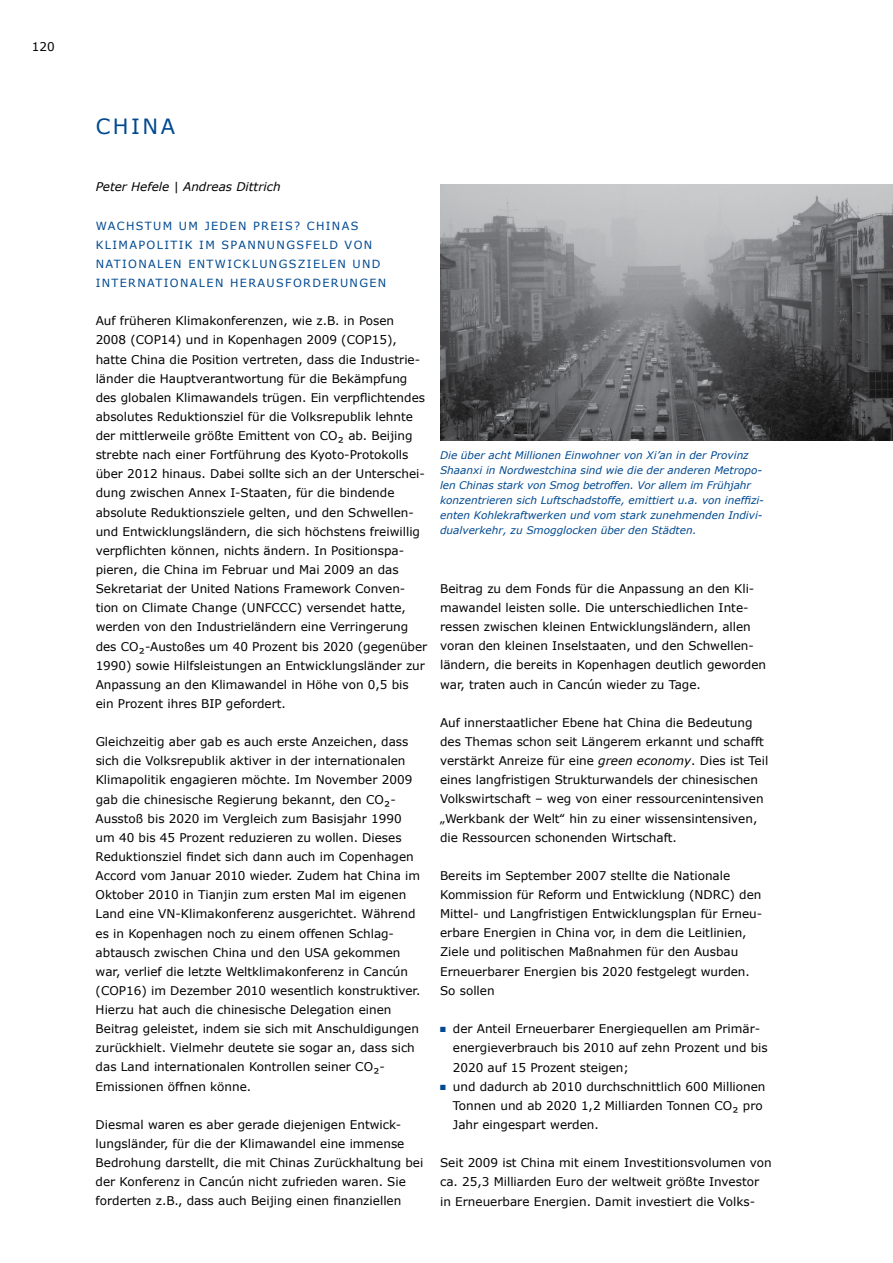
<style>
.page{position:relative;width:893px;height:1263px;background:#fff}
.page>*{position:absolute;margin:0;border:0;box-sizing:border-box;transform-origin:0 0}
.t1{font:21px "Verdana";color:#004990}
.t2{font:12px/19.2px "Verdana";color:#000}
.t3{font:italic 12px "Verdana";color:#000}
.t4{font:11.25px "Verdana";letter-spacing:.12em;color:#004990}
.t5{font:italic 10.5px/15px "Verdana";color:#004990}
.s1{font-style:italic}
.s2{color:#004990}
</style>
<div class="page">
<img style="left:440px;top:185px;width:453px;height:255px">
<p class="t2" style="left:32px;top:37px;width:24px">120</p>
<h1 class="t1" style="left:96px;top:113px;width:79px">China</h1>
<p class="t3" style="left:96px;top:179px;width:186px">Peter Hefele | Andreas Dittrich</p>
<p class="t4" style="left:96px;top:218px;width:11px">Wachs</p>
<p class="t4" style="left:145px;top:218px;width:18px">tum</p>
<p class="t4" style="left:179px;top:218px;width:10px">um</p>
<p class="t4" style="left:205px;top:218px;width:9px">jede</p>
<p class="t4" style="left:238px;top:218px;width:41px">n Preis</p>
<p class="t4" style="left:294px;top:218px;width:57px">? Chinas</p>
<p class="t4" style="left:96px;top:237px;width:18px">Klimap</p>
<p class="t4" style="left:147px;top:237px;width:61px">olitik im</p>
<p class="t4" style="left:221px;top:237px;width:75px">Spannungsfeld</p>
<p class="t4" style="left:345px;top:237px;width:29px">von</p>
<p class="t4" style="left:96px;top:257px;width:62px">nationale</p>
<p class="t4" style="left:173px;top:257px;width:63px">n Entwicklu</p>
<p class="t4" style="left:269px;top:257px;width:19px">ngsziele</p>
<p class="t4" style="left:338px;top:257px;width:43px">n und</p>
<p class="t4" style="left:96px;top:276px;width:103px">internationale</p>
<p class="t4" style="left:215px;top:276px;width:52px">n Herausf</p>
<p class="t4" style="left:293px;top:276px;width:95px">orderu ngen</p>
<p class="t2" style="left:96px;top:311px;width:331px">Auf früheren Klimakonferenzen, wie z.B. in Posen 2008 (COP14) und in Kopenhagen 2009 (COP15), hatte China die Position vertreten, dass die Industrie&shy;länder die Hauptverantwortung für die Bekämpfung des globalen Klimawandels trügen. Ein verpflichtendes absolutes Reduktionsziel für die Volksrepublik lehnte der mittlerweile größte Emittent von CO</p>
<p class="t2" style="left:96px;top:426px;width:331px;text-indent:253px">ab. Beijing strebte nach einer Fortführung des Kyoto-Protokolls über 2012 hinaus. Dabei sollte sich an der Unterschei&shy;dung zwischen Annex I-Staaten, für die bindende absolute Reduktionsziele gelten, und den Schwellen&shy;und Entwicklungsländern, die sich höchstens freiwillig verpflichten können, nichts ändern. In Positionspa&shy;pieren, die China im Februar und Mai 2009 an das Sekretariat der United N ations Framework Conven&shy;tion on Climate Change (UN FCCC) versendet hatte, werden von den Industrieländern eine Verringerung des CO</p>
<p class="t2" style="left:139px;top:643px;width:8px">²</p>
<p class="t2" style="left:338px;top:432px;width:8px">²</p>
<p class="t2" style="left:96px;top:637px;width:333px;text-indent:49px">-Austoßes um 40 Prozent bis 2020 (gegenüber 1990) sowie Hilfsleistungen an Entwicklungsländer zur Anpassung an den Klimawandel in Höhe von 0,5 bis ein Prozent ihres BIP gefordert.</p>
<p class="t2" style="left:96px;top:732px;width:318px">Gleichzeitig aber gab es auch erste Anzeichen, dass sich die Volksrepublik aktiver in der internationalen Klimapolitik engagieren möchte. Im November 2009 gab die chinesische Regierung bekannt, den CO</p>
<p class="t2" style="left:96px;top:790px;width:326px;text-indent:295px">- Ausstoß bis 2020 im Vergleich zum Basisjahr 1990 um 40 bis 45 Prozent reduzieren zu wollen. Dieses Reduktionsziel findet sich dann auch im Copenhagen Accord vom Januar 2010 wieder. Zudem hat China im Oktober 2010 in Tianjin zum ersten Mal im eigenen Land eine VN -Klimakonferenz ausgerichtet. Während es in Kopenhagen noch zu einem offenen Schlag&shy;abtausch zwischen China und den USA gekommen war, verlief die letzte Weltklimakonferenz in Cancún (COP16) im Dezember 2010 wesentlich konstruktiver.<br>Hierzu hat auch die chinesische Delegation einen Beitrag geleistet, indem sie sich mit Anschuldigungen zurückhielt. Vielmehr deutete sie sogar an, dass sich das Land internationalen Kontrollen seiner CO</p>
<p class="t2" style="left:373px;top:1063px;width:8px">²</p>
<p class="t2" style="left:384px;top:796px;width:8px">²</p>
<p class="t2" style="left:380px;top:1057px;width:7px">-</p>
<p class="t2" style="left:96px;top:1077px;width:157px">Emissionen öffnen könne.</p>
<p class="t2" style="left:96px;top:1115px;width:329px">Diesmal waren es aber gerade diejenigen Entwick&shy;lungsländer, für die der Klimawandel eine immense Bedrohung darstellt, die mit Chinas Zurückhaltung bei der Konferenz in Cancún nicht zufrieden waren. Sie forderten z.B., dass auch Beijing einen finanziellen</p>
<p class="t5" style="left:440px;top:448px;width:325px">Die über acht Millionen Einwohner von Xi’an in der Provinz Shaanxi in Nordwestchina sind wie die der anderen Metropo&shy;len Chinas stark von Smog betroffen. Vor allem im Frühjahr konzentrieren sich Luftschadstoffe, emittiert u.a. von ineffizi&shy;enten Kohlekraftwerken und vom stark zunehmenden Indivi&shy;dualverkehr, zu Smogglocken über den Städten.</p>
<p class="t2" style="left:440px;top:579px;width:327px">Beitrag zu dem Fonds für die Anpassung an den Kli&shy;mawandel leisten solle. Die unterschiedlichen Inte&shy;ressen zwischen kleinen Entwicklungsländern, allen voran den kleinen Inselstaaten, und den Schwellen&shy;ländern, die bereits in Kopenhagen deutlich geworden war, traten auch in Cancún wieder zu Tage.</p>
<p class="t2" style="left:440px;top:713px;width:330px">Auf innerstaatlicher Ebene hat China die Bedeutung des Themas schon seit Längerem erkannt und schafft verstärkt Anreize für eine <span class="s1">green economy</span>. Dies ist Teil eines langfristigen Strukturwandels der chinesischen Volkswirtschaft – weg von einer ressourcenintensiven „Werkbank der Welt‟ hin zu einer wissensintensiven, die Ressourcen schonenden Wirtschaft.</p>
<p class="t2" style="left:440px;top:866px;width:324px">Bereits im September 2007 stellte die Nationale Kommission für Reform und Entwicklung (N DRC) den Mittel- und Langfristigen Entwicklungsplan für Erneu&shy;erbare Energien in China vor, in dem die Leitlinien, Ziele und politischen Maßnahmen für den Ausbau Erneuerbarer Energien bis 2020 festgelegt wurden.<br>So sollen</p>
<p class="t2" style="left:453px;top:1019px;width:316px;text-indent:-13px"><span class="s2">■</span> der Anteil Erneuerbarer Energiequellen am Primär&shy;energieverbrauch bis 2010 auf zehn Prozent und bis<br>2020 auf 15 Prozent steigen;</p>
<p class="t2" style="left:453px;top:1077px;width:314px;text-indent:-13px"><span class="s2">■</span> und dadurch ab 2010 durchschnittlich 600 Millionen<br>Tonnen und ab 2020 1,2 Milliarden Tonnen CO</p>
<p class="t2" style="left:732px;top:1102px;width:8px">²</p>
<p class="t2" style="left:743px;top:1096px;width:21px">pro</p>
<p class="t2" style="left:453px;top:1115px;width:147px">Jahr eingespart werden.</p>
<p class="t2" style="left:440px;top:1153px;width:333px">Seit 2009 ist China mit einem Investitionsvolumen von ca. 25,3 Milliarden Euro der weltweit größte Investor in Erneuerbare Energien. Damit investiert die Volks-</p>
</div>
